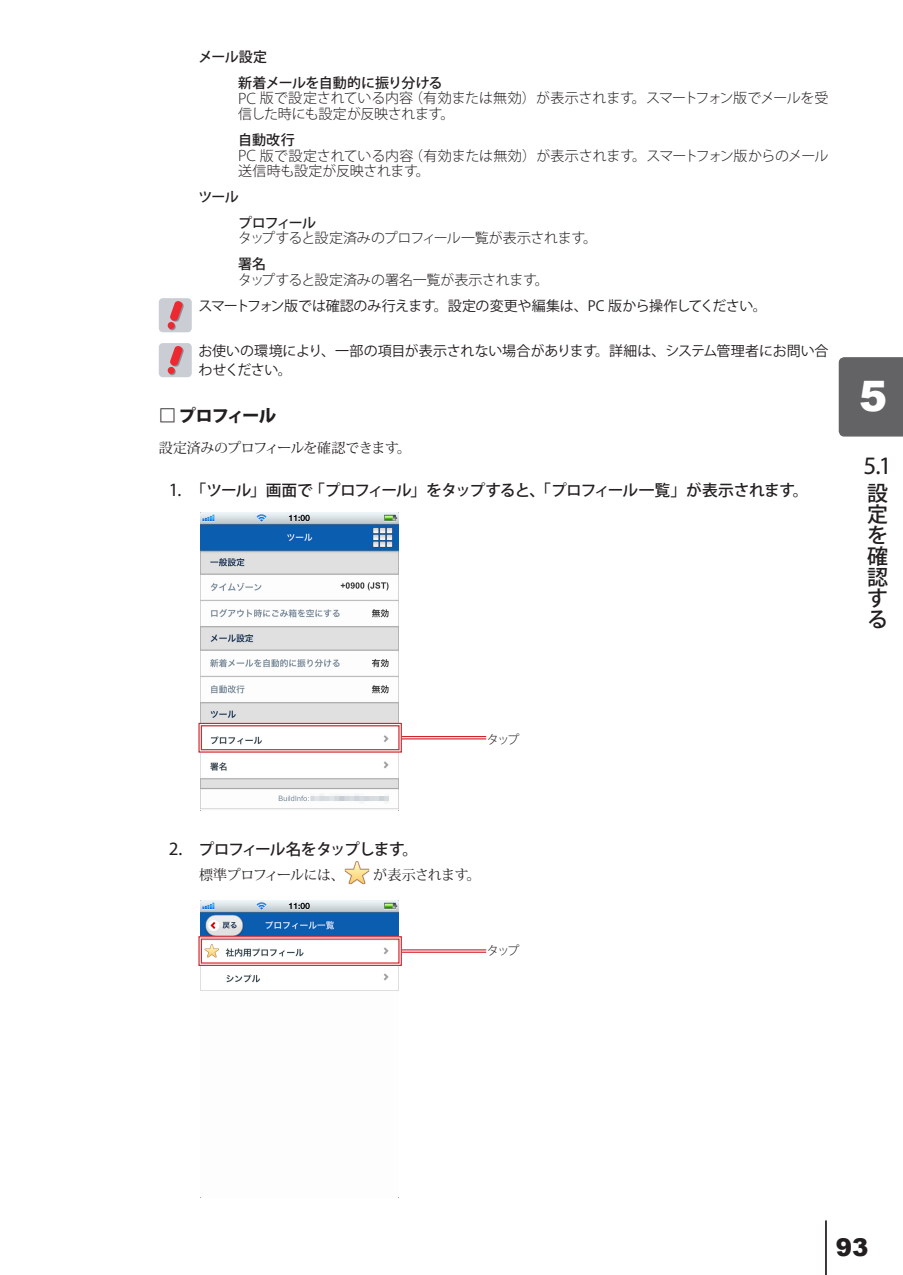
<style>
.page{position:relative;width:903px;height:1275px;background:#fff}
.page>*{position:absolute;margin:0;border:0;box-sizing:border-box;transform-origin:0 0}
.t1{font:900 42px "Arial";color:#fff}
.t2{font:25.2px "Myriad Pro";color:#231f20}
.t3{font:900 24.5px "Arial";color:#231f20}
.t4{font:500 21px/21px "Koz Go Pro";color:#231f20;text-align:justify}
.t5{font:800 17.5px "Koz Go Pro";letter-spacing:-.07em;color:#231f20}
.数字付き本文{font:500 15.75px "Koz Go Pro";letter-spacing:-.06em;color:#231f20}
.定義リストアイテムlevel2{font:300 14px/15.8px "Koz Go Pro";letter-spacing:-.02em;color:#231f20}
.注意書き{font:14px/18.7px "Koz Go Pro";letter-spacing:-.02em;color:#231f20}
.定義リストタイトルlevel2{font:500 14px "Koz Go Pro";letter-spacing:-.025em;color:#231f20}
.本文{font:14px "Koz Min Pro";letter-spacing:-.035em;color:#231f20}
.数字付き本文の補足文{font:14px "Koz Min Pro";letter-spacing:-.04em;color:#231f20}
.定義リストタイトル{font:500 14px "Koz Go Pro";letter-spacing:-.05em;color:#231f20}
.t6{font:300 12.25px "Koz Go Pro";letter-spacing:-.165em;color:#231f20}
.s1{font-family:"Myriad Pro";font-size:16.45px}
.s2{font-family:"Myriad Pro";font-weight:400;font-size:18.9px}
.s3{font-family:"Myriad Pro";font-weight:400;font-size:18.55px}
.s4{font-size:24.68px}
</style>
<div class="page">
<hr style="left:825px;top:1220px;width:2px;height:55px;background:#231f20">
<div style="left:839px;top:357px;width:64px;height:80px;background:#636366"></div>
<div style="left:159px;top:298px;width:33px;height:34px;background:#caced4;border-radius:4px"></div>
<div style="left:168px;top:322px;width:7px;height:7px;background:#ec2931;border-radius:50%"></div>
<svg style="left:170px;top:301px;width:14px;height:21px"></svg>
<div style="left:159px;top:343px;width:33px;height:34px;background:#caced4;border-radius:4px"></div>
<div style="left:169px;top:368px;width:7px;height:7px;background:#938389;border-radius:50%"></div>
<div style="left:168px;top:367px;width:7px;height:7px;background:#ec2931;border-radius:50%"></div>
<svg style="left:170px;top:346px;width:14px;height:21px"></svg>
<img style="left:200px;top:513px;width:199px;height:297px">
<hr style="left:401px;top:736px;width:85px;height:1px;background:#d1232a">
<hr style="left:401px;top:738px;width:85px;height:1px;background:#d1232a">
<svg style="left:198px;top:722px;width:204px;height:31px"></svg>
<div style="left:201px;top:725px;width:198px;height:25px;border:1px solid #d1232a"></div>
<img style="left:344px;top:861px;width:25px;height:24px">
<img style="left:200px;top:900px;width:199px;height:298px">
<svg style="left:402px;top:950px;width:84px;height:2px"></svg>
<hr style="left:401px;top:949px;width:85px;height:1px;background:#d1232a">
<hr style="left:401px;top:952px;width:85px;height:1px;background:#d1232a">
<svg style="left:198px;top:936px;width:204px;height:30px"></svg>
<p class="定義リストタイトル" style="left:198px;top:48px;width:70px">メール設定</p>
<p class="定義リストタイトルlevel2" style="left:238px;top:73px;width:206px">新着メールを自動的に振り分ける</p>
<p class="定義リストアイテムlevel2" style="left:238px;top:90px;width:592px"><span class="s1">PC</span> 版で設定されている内容（有効または無効）が表示されます。スマートフォン版でメールを受信した時にも設定が反映されます。</p>
<p class="定義リストタイトルlevel2" style="left:238px;top:131px;width:58px">自動改行</p>
<p class="定義リストアイテムlevel2" style="left:238px;top:148px;width:592px"><span class="s1">PC</span> 版で設定されている内容（有効または無効）が表示されます。スマートフォン版からのメール送信時も設定が反映されます。</p>
<p class="定義リストタイトル" style="left:198px;top:188px;width:42px">ツール</p>
<p class="定義リストタイトルlevel2" style="left:238px;top:214px;width:79px">プロフィール</p>
<p class="定義リストアイテムlevel2" style="left:238px;top:230px;width:361px">タップすると設定済みのプロフィール一覧が表示されます。</p>
<p class="定義リストタイトルlevel2" style="left:238px;top:255px;width:30px">署名</p>
<p class="定義リストアイテムlevel2" style="left:238px;top:272px;width:312px">タップすると設定済みの署名一覧が表示されます。</p>
<p class="注意書き" style="left:198px;top:297px;width:570px">スマートフォン版では確認のみ行えます。設定の変更や編集は、PC 版から操作してください。</p>
<p class="注意書き" style="left:198px;top:342px;width:632px">お使いの環境により、一部の項目が表示されない場合があります。詳細は、システム管理者にお問い合わせください。</p>
<p class="t5" style="left:159px;top:404px;width:119px">□ プロフィール</p>
<p class="本文" style="left:159px;top:438px;width:253px">設定済みのプロフィールを確認できます。</p>
<p class="数字付き本文" style="left:169px;top:480px;width:641px"><span class="s2">1</span><span class="s3">.</span> 「ツール」画面で「プロフィール」をタップすると、「プロフィール一覧」が表示されます。</p>
<h1 class="t1" style="left:859px;top:365px;width:30px">5</h1>
<h2 class="t2" style="left:863px;top:450px;width:30px">5<span class="s4">.</span>1</h2>
<h3 class="t4" style="left:867px;top:484px;width:22px">設定を確認する</h3>
<p class="t6" style="left:487px;top:731px;width:34px">タップ</p>
<p class="数字付き本文" style="left:169px;top:839px;width:251px"><span class="s2">2</span><span class="s3">.</span> プロフィール名をタップします。</p>
<p class="数字付き本文の補足文" style="left:199px;top:865px;width:147px">標準プロフィールには、</p>
<p class="数字付き本文の補足文" style="left:373px;top:865px;width:109px">が表示されます。</p>
<p class="t6" style="left:487px;top:942px;width:34px">タップ</p>
<p class="t3" style="left:836px;top:1230px;width:34px">93</p>
</div>
